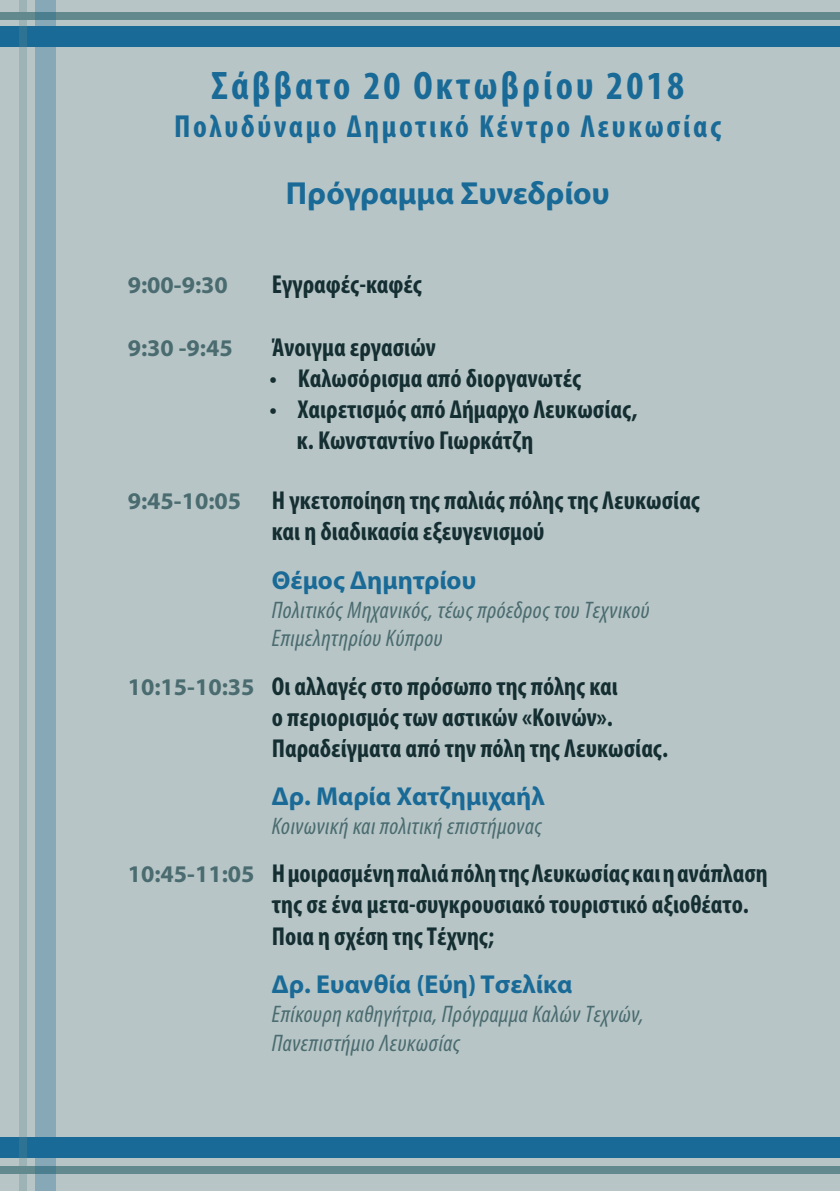
<style>
.page{position:relative;width:840px;height:1191px;background:#fff}
.page>*{position:absolute;margin:0;border:0;box-sizing:border-box;transform-origin:0 0}
.t1{font:700 condensed 40px "Myriad Pro";letter-spacing:.08em;color:#196a97}
.t2{font:700 condensed 32px "Myriad Pro";letter-spacing:.08em;color:#196a97}
.t3{font:700 32px "Myriad Pro";color:#196a97}
.t4{font:700 condensed 26px/31.2px "Myriad Pro";color:#142e31;text-align:center}
.t5{font:700 26px "Myriad Pro";color:#196a97}
.t6{font:italic condensed 24px "Myriad Pro";letter-spacing:.02em;color:#4a6b6f}
.t7{font:700 24px "Myriad Pro";color:#4a6b6f}
.s1{font-stretch:normal;font-size:24px;color:#4a6b6f}
</style>
<div class="page">
<div style="left:0;top:0;width:839px;height:1191px;background:#b7c5c6"></div>
<div style="left:0;top:27px;width:839px;height:20px;background:#196a97"></div>
<div style="left:0;top:1137px;width:839px;height:20px;background:#196a97"></div>
<div style="left:0;top:12px;width:839px;height:7px;background:#61898e"></div>
<div style="left:0;top:1166px;width:839px;height:7px;background:#61898e"></div>
<div style="left:35px;top:0;width:21px;height:1191px;background:#87a9b7"></div>
<div style="left:20px;top:0;width:7px;height:1191px;background:#9db3b5"></div>
<p class="t1" style="left:211px;top:60px;width:474px">Σάββατο 20 Οκτωβρίου 2018</p>
<p class="t2" style="left:174px;top:106px;width:548px">Πολυδύναμο Δημοτικό Κέντρο Λευκωσίας</p>
<p class="t3" style="left:286px;top:173px;width:325px">Πρόγραμμα Συνεδρίου</p>
<p class="t7" style="left:128px;top:269px;width:102px">9:00-9:30</p>
<p class="t4" style="left:272px;top:268px;width:151px">Εγγραφές-καφές</p>
<p class="t7" style="left:128px;top:332px;width:106px">9:30 -9:45</p>
<p class="t4" style="left:272px;top:331px;width:165px">Άνοιγμα εργασιών</p>
<p class="t4" style="left:269px;top:362px;width:313px">• Καλωσόρισμα από διοργανωτές</p>
<p class="t4" style="left:269px;top:393px;width:369px">• Χαιρετισμός από Δήμαρχο Λευκωσίας,</p>
<p class="t4" style="left:296px;top:424px;width:238px">κ. Κωνσταντίνο Γιωρκάτζη</p>
<p class="t4" style="left:128px;top:484px;width:573px"><span class="s1">9:45-10:05</span> Η γκετοποίηση της παλιάς πόλης της Λευκωσίας και η διαδικασία εξευγενισμού</p>
<p class="t5" style="left:272px;top:563px;width:206px">Θέμος Δημητρίου</p>
<p class="t6" style="left:272px;top:595px;width:379px">Πολιτικός Μηχανικός, τέως πρόεδρος του Τεχνικού</p>
<p class="t6" style="left:272px;top:624px;width:172px">Επιμελητηρίου Κύπρου</p>
<p class="t4" style="left:128px;top:669px;width:491px"><span class="s1">10:15-10:35</span> Οι αλλαγές στο πρόσωπο της πόλης και</p>
<p class="t4" style="left:272px;top:701px;width:342px">ο περιορισμός των αστικών «Κοινών».</p>
<p class="t4" style="left:272px;top:732px;width:397px">Παραδείγματα από την πόλη της Λευκωσίας.</p>
<p class="t5" style="left:272px;top:779px;width:274px">Δρ. Μαρία Χατζημιχαήλ</p>
<p class="t6" style="left:272px;top:811px;width:271px">Κοινωνική και πολιτική επιστήμονας</p>
<p class="t4" style="left:128px;top:857px;width:641px"><span class="s1">10:45-11:05</span> Η μοιρασμένη παλιά πόλη της Λευκωσίας και η ανάπλαση</p>
<p class="t4" style="left:272px;top:888px;width:478px">της σε ένα μετα-συγκρουσιακό τουριστικό αξιοθέατο.</p>
<p class="t4" style="left:272px;top:919px;width:224px">Ποια η σχέση της Τέχνης;</p>
<p class="t5" style="left:272px;top:967px;width:302px">Δρ. Ευανθία (Εύη) Τσελίκα</p>
<p class="t6" style="left:272px;top:999px;width:373px">Επίκουρη καθηγήτρια, Πρόγραμμα Καλών Τεχνών,</p>
<p class="t6" style="left:272px;top:1028px;width:190px">Πανεπιστήμιο Λευκωσίας</p>
</div>
